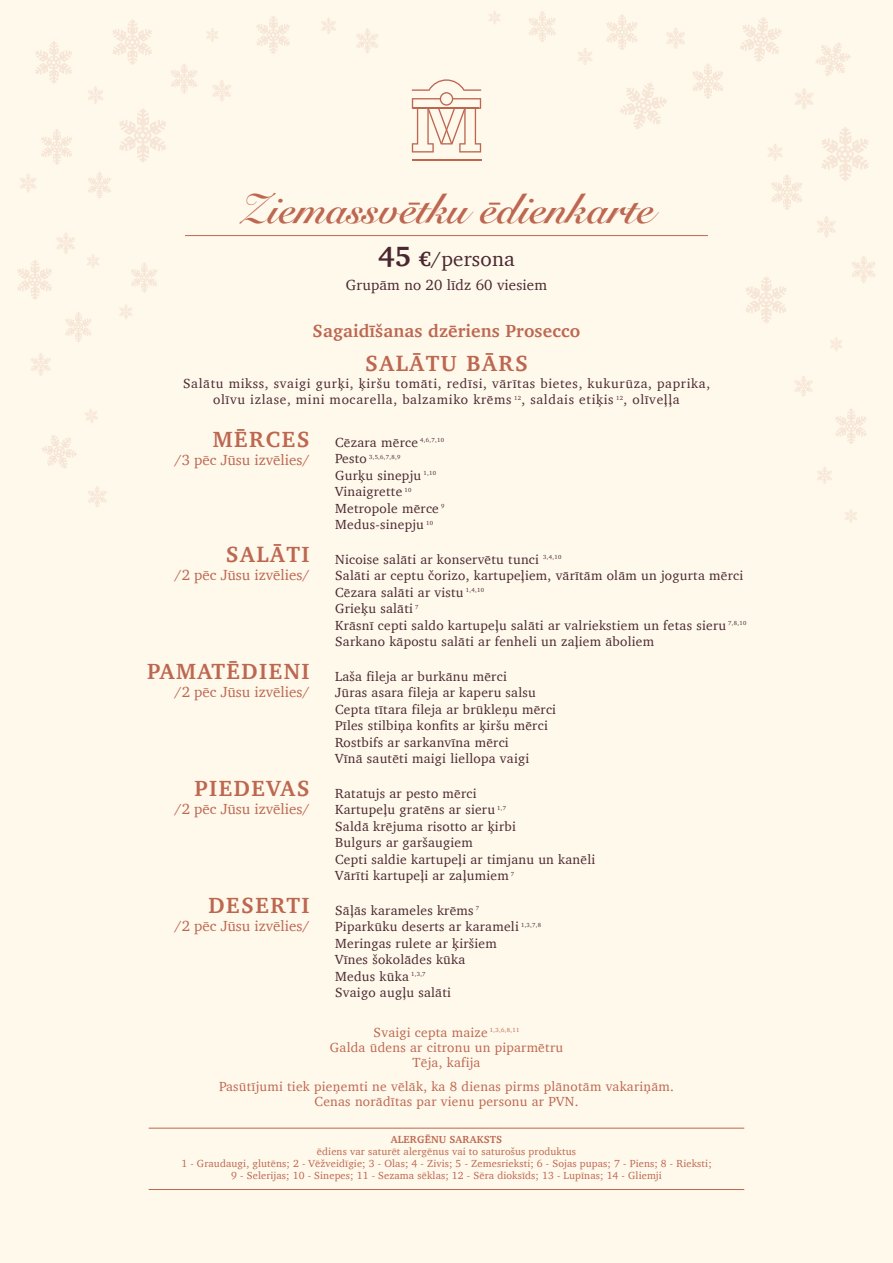
<style>
.page{position:relative;width:893px;height:1263px;background:#fff9eb}
.page>*{position:absolute;margin:0;border:0;box-sizing:border-box;transform-origin:0 0}
.t1{font:700 42px "Snell Roundhand";color:#bd6751}
.t2{font:700 22.5px "Charter";letter-spacing:.07em;color:#bd6751}
.t3{font:21px "Charter";letter-spacing:.01em;color:#4a2832}
.t4{font:700 18px "Charter";letter-spacing:.01em;color:#bd6751}
.t5{font:15px "Charter";color:#bd6751}
.t6{font:15px "Charter";letter-spacing:.01em;color:#4a2832}
.t7{font:13.5px/16.5px "Charter";letter-spacing:.02em;color:#4a2832}
.t8{font:13.5px/15px "Charter";letter-spacing:.02em;color:#bd6751;text-align:center}
.t9{font:13.5px/16.5px "Charter";letter-spacing:.05em;color:#4a2832}
.t10{font:10.5px/12px "Charter";letter-spacing:.01em;color:#bd6751;text-align:center}
.t11{font:700 10.5px "Charter";letter-spacing:.01em;color:#bd6751}
.t12{font:6px "Charter";letter-spacing:.05em;color:#4a2832}
.t13{font:6px "Charter";color:#bd6751}
.s1{font-weight:700;font-size:28.5px}
.s2{font-weight:700}
</style>
<div class="page">
<hr style="left:412px;top:159px;width:69px;height:1px;background:#bd6751">
<svg style="left:412px;top:79px;width:69px;height:74px"></svg>
<hr style="left:149px;top:1128px;width:595px;height:1px;background:#bd6751">
<hr style="left:149px;top:1189px;width:595px;height:1px;background:#bd6751">
<hr style="left:185px;top:235px;width:523px;height:1px;background:#bd6751">
<svg style="left:822px;top:127px;width:46px;height:54px"></svg>
<svg style="left:256px;top:16px;width:34px;height:38px"></svg>
<svg style="left:740px;top:17px;width:42px;height:45px"></svg>
<svg style="left:113px;top:20px;width:39px;height:45px"></svg>
<svg style="left:815px;top:42px;width:36px;height:34px"></svg>
<svg style="left:606px;top:14px;width:32px;height:36px"></svg>
<svg style="left:795px;top:88px;width:18px;height:21px"></svg>
<svg style="left:817px;top:216px;width:19px;height:22px"></svg>
<svg style="left:57px;top:233px;width:18px;height:21px"></svg>
<svg style="left:88px;top:172px;width:23px;height:27px"></svg>
<svg style="left:18px;top:260px;width:34px;height:40px"></svg>
<svg style="left:88px;top:86px;width:15px;height:18px"></svg>
<svg style="left:206px;top:28px;width:12px;height:14px"></svg>
<svg style="left:489px;top:11px;width:12px;height:13px"></svg>
<svg style="left:171px;top:63px;width:26px;height:31px"></svg>
<svg style="left:666px;top:28px;width:19px;height:21px"></svg>
<svg style="left:529px;top:11px;width:27px;height:31px"></svg>
<svg style="left:578px;top:48px;width:14px;height:17px"></svg>
<svg style="left:830px;top:337px;width:12px;height:14px"></svg>
<svg style="left:845px;top:509px;width:12px;height:14px"></svg>
<svg style="left:768px;top:144px;width:15px;height:17px"></svg>
<svg style="left:817px;top:467px;width:15px;height:17px"></svg>
<svg style="left:87px;top:254px;width:12px;height:14px"></svg>
<svg style="left:20px;top:174px;width:16px;height:19px"></svg>
<svg style="left:692px;top:64px;width:31px;height:35px"></svg>
<svg style="left:852px;top:256px;width:23px;height:27px"></svg>
<svg style="left:771px;top:175px;width:31px;height:35px"></svg>
<svg style="left:41px;top:129px;width:31px;height:36px"></svg>
<svg style="left:35px;top:41px;width:37px;height:42px"></svg>
<svg style="left:356px;top:28px;width:22px;height:25px"></svg>
<svg style="left:746px;top:277px;width:40px;height:46px"></svg>
<svg style="left:119px;top:109px;width:47px;height:53px"></svg>
<svg style="left:620px;top:83px;width:47px;height:46px"></svg>
<svg style="left:212px;top:80px;width:19px;height:21px"></svg>
<svg style="left:321px;top:17px;width:15px;height:17px"></svg>
<svg style="left:119px;top:304px;width:13px;height:15px"></svg>
<svg style="left:131px;top:263px;width:26px;height:30px"></svg>
<svg style="left:65px;top:312px;width:26px;height:30px"></svg>
<svg style="left:31px;top:353px;width:20px;height:23px"></svg>
<svg style="left:835px;top:408px;width:32px;height:36px"></svg>
<svg style="left:794px;top:376px;width:18px;height:21px"></svg>
<svg style="left:85px;top:409px;width:13px;height:14px"></svg>
<svg style="left:42px;top:435px;width:35px;height:34px"></svg>
<svg style="left:88px;top:486px;width:19px;height:21px"></svg>
<h1 class="t1" style="left:239px;top:172px;width:417px">Ziemassvētku ēdienkarte</h1>
<h3 class="t3" style="left:378px;top:241px;width:138px"><span class="s1">45</span> <span class="s2">€</span>/persona</h3>
<p class="t6" style="left:346px;top:272px;width:203px">Grupām no 20 līdz 60 viesiem</p>
<h3 class="t4" style="left:313px;top:315px;width:269px">Sagaidīšanas dzēriens Prosecco</h3>
<h2 class="t2" style="left:365px;top:344px;width:164px">SALĀTU BĀRS</h2>
<p class="t9" style="left:213px;top:374px;width:498px;text-indent:-30px">Salātu mikss, svaigi gurķi, ķiršu tomāti, redīsi, vārītas bietes, kukurūza, paprika, olīvu izlase, mini mocarella, balzamiko krēms</p>
<p class="t12" style="left:514px;top:392px;width:8px">12</p>
<p class="t9" style="left:521px;top:391px;width:94px">, saldais etiķis</p>
<p class="t12" style="left:616px;top:392px;width:8px">12</p>
<p class="t9" style="left:624px;top:391px;width:58px">, olīveļļa</p>
<h2 class="t2" style="left:213px;top:419px;width:98px">MĒRCES</h2>
<p class="t5" style="left:174px;top:446px;width:137px">/3 pēc Jūsu izvēlies/</p>
<h2 class="t2" style="left:226px;top:535px;width:85px">SALĀTI</h2>
<p class="t5" style="left:174px;top:562px;width:137px">/2 pēc Jūsu izvēlies/</p>
<h2 class="t2" style="left:147px;top:652px;width:164px">PAMATĒDIENI</h2>
<p class="t5" style="left:174px;top:679px;width:137px">/2 pēc Jūsu izvēlies/</p>
<h2 class="t2" style="left:194px;top:769px;width:117px">PIEDEVAS</h2>
<p class="t5" style="left:174px;top:796px;width:137px">/2 pēc Jūsu izvēlies/</p>
<h2 class="t2" style="left:209px;top:886px;width:102px">DESERTI</h2>
<p class="t5" style="left:174px;top:913px;width:137px">/2 pēc Jūsu izvēlies/</p>
<p class="t7" style="left:335px;top:434px;width:84px">Cēzara mērce</p>
<p class="t12" style="left:420px;top:435px;width:25px">4,6,7,10</p>
<p class="t7" style="left:335px;top:450px;width:33px">Pesto</p>
<p class="t12" style="left:369px;top:451px;width:33px">3,5,6,7,8,9</p>
<p class="t7" style="left:335px;top:467px;width:88px">Gurķu sinepju</p>
<p class="t12" style="left:423px;top:468px;width:14px">1,10</p>
<p class="t7" style="left:335px;top:483px;width:69px">Vinaigrette</p>
<p class="t12" style="left:405px;top:484px;width:8px">10</p>
<p class="t7" style="left:335px;top:500px;width:105px">Metropole mērce</p>
<p class="t12" style="left:441px;top:501px;width:5px">9</p>
<p class="t7" style="left:335px;top:516px;width:90px">Medus-sinepju</p>
<p class="t12" style="left:426px;top:517px;width:8px">10</p>
<p class="t7" style="left:335px;top:551px;width:205px">Nicoise salāti ar konservētu tunci</p>
<p class="t12" style="left:543px;top:552px;width:20px">3,4,10</p>
<p class="t7" style="left:335px;top:567px;width:409px">Salāti ar ceptu čorizo, kartupeļiem, vārītām olām un jogurta mērci<br>Cēzara salāti ar vistu</p>
<p class="t12" style="left:466px;top:585px;width:20px">1,4,10</p>
<p class="t7" style="left:335px;top:600px;width:79px">Grieķu salāti</p>
<p class="t12" style="left:415px;top:601px;width:5px">7</p>
<p class="t7" style="left:335px;top:617px;width:392px">Krāsnī cepti saldo kartupeļu salāti ar valriekstiem un fetas sieru</p>
<p class="t12" style="left:728px;top:618px;width:20px">7,8,10</p>
<p class="t7" style="left:335px;top:633px;width:320px">Sarkano kāpostu salāti ar fenheli un zaļiem āboliem</p>
<p class="t7" style="left:335px;top:668px;width:222px">Laša fileja ar burkānu mērci<br>Jūras asara fileja ar kaperu salsu Cepta tītara fileja ar brūkleņu mērci Pīles stilbiņa konfits ar ķiršu mērci Rostbifs ar sarkanvīna mērci<br>Vīnā sautēti maigi liellopa vaigi</p>
<p class="t7" style="left:335px;top:785px;width:161px">Ratatujs ar pesto mērci<br>Kartupeļu gratēns ar sieru</p>
<p class="t12" style="left:497px;top:802px;width:10px">1,7</p>
<p class="t7" style="left:335px;top:818px;width:262px">Saldā krējuma risotto ar ķirbi<br>Bulgurs ar garšaugiem<br>Cepti saldie kartupeļi ar timjanu un kanēli<br>Vārīti kartupeļi ar zaļumiem</p>
<p class="t12" style="left:511px;top:868px;width:5px">7</p>
<p class="t7" style="left:335px;top:902px;width:140px">Sāļās karameles krēms</p>
<p class="t12" style="left:476px;top:903px;width:5px">7</p>
<p class="t7" style="left:335px;top:918px;width:185px">Piparkūku deserts ar karameli</p>
<p class="t12" style="left:521px;top:919px;width:22px">1,3,7,8</p>
<p class="t7" style="left:335px;top:935px;width:163px">Meringas rulete ar ķiršiem<br>Vīnes šokolādes kūka<br>Medus kūka</p>
<p class="t12" style="left:411px;top:969px;width:16px">1,3,7</p>
<p class="t7" style="left:335px;top:984px;width:117px">Svaigo augļu salāti</p>
<p class="t8" style="left:374px;top:1024px;width:116px">Svaigi cepta maize</p>
<p class="t13" style="left:490px;top:1025px;width:31px">1,3,6,8,11</p>
<p class="t8" style="left:330px;top:1039px;width:235px">Galda ūdens ar citronu un piparmētru<br>Tēja, kafija</p>
<p class="t8" style="left:219px;top:1078px;width:456px">Pasūtījumi tiek pieņemti ne vēlāk, ka 8 dienas pirms plānotām vakariņām.<br>Cenas norādītas par vienu personu ar PVN.</p>
<p class="t11" style="left:391px;top:1131px;width:113px">ALERGĒNU SARAKSTS</p>
<p class="t10" style="left:181px;top:1145px;width:532px">ēdiens var saturēt alergēnus vai to saturošus produktus<br>1 - Graudaugi, glutēns; 2 - Vēžveidīgie; 3 - Olas; 4 - Zivis; 5 - Zemesrieksti; 6 - Sojas pupas; 7 - Piens; 8 - Rieksti;<br>9 - Selerijas; 10 - Sinepes; 11 - Sezama sēklas; 12 - Sēra dioksīds; 13 - Lupīnas; 14 - Gliemji</p>
</div>
